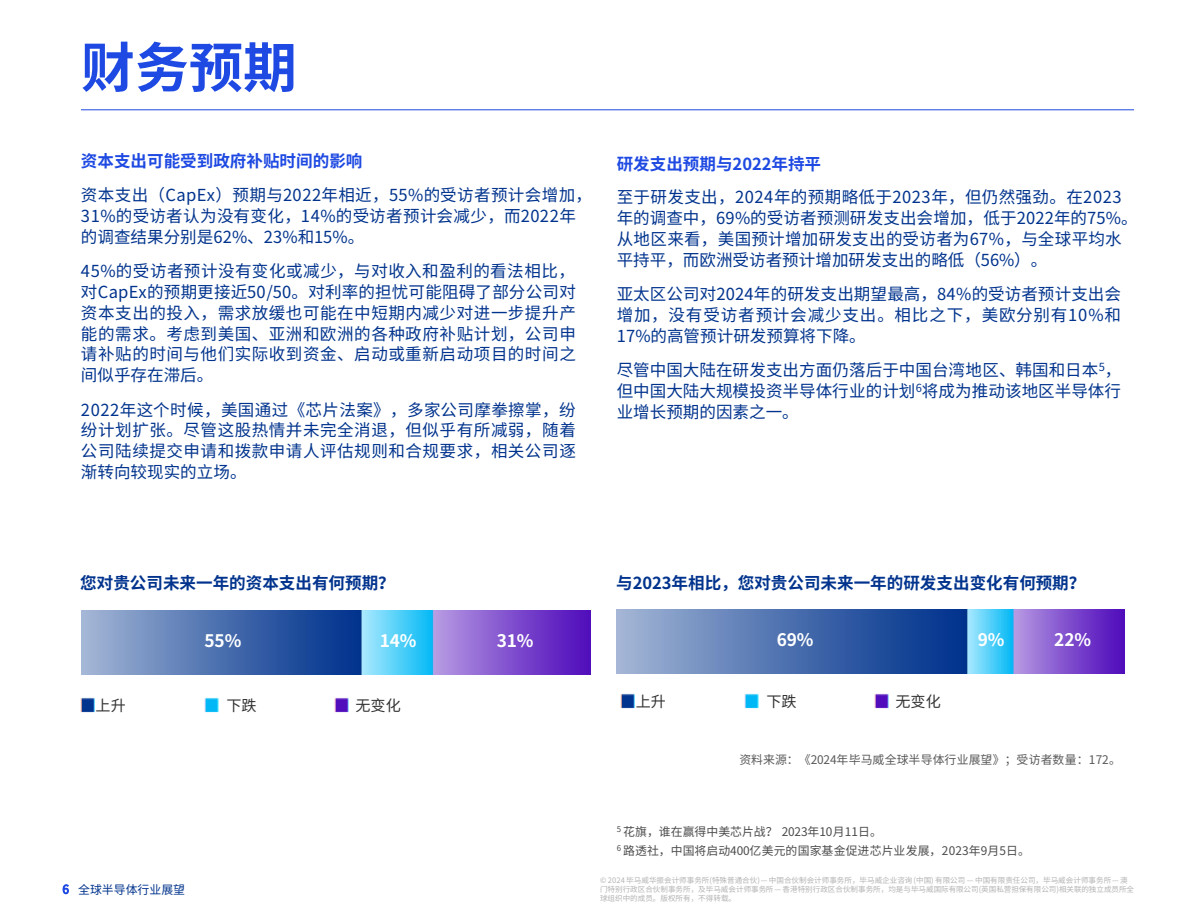
<style>
.page{position:relative;width:1188px;height:918px;background:#fff}
.page>*{position:absolute;margin:0;border:0;box-sizing:border-box;transform-origin:0 0}
.t1{font:700 54px "Noto Sans CJ Ksc";color:#1e49e2}
.t2{font:700 17.25px "Noto Sans CJ Ksc";letter-spacing:-.005em;color:#fff}
.t3{font:16.5px/20.9px "Noto Sans CJ Ksc";letter-spacing:.02em;color:#00338d;text-align:justify}
.t4{font:700 16.5px "Noto Sans CJ Ksc";color:#00338d}
.t5{font:700 16.5px "Noto Sans CJ Ksc";color:#1e49e2}
.t6{font:15.15px "Noto Sans CJ Ksc";color:#333}
.t7{font:11.85px/19px "Noto Sans CJ Ksc";color:#4c4c4c}
.t8{font:11.85px "Noto Sans CJ Ksc";color:#595959}
.t9{font:11.85px "Noto Sans CJ Ksc";color:#00338d}
.t10{font:7.5px/9px "Noto Sans CJ Ksc";color:#b3b3b3}
.s1{color:#1e49e2}
</style>
<div class="page">
<hr style="left:81px;top:109px;width:1053px;height:1px;background:#1e49e2">
<img style="left:616px;top:609px;width:509px;height:64px">
<img style="left:80px;top:697px;width:269px;height:16px">
<img style="left:81px;top:611px;width:509px;height:64px">
<img style="left:620px;top:693px;width:269px;height:16px">
<h1 class="t1" style="left:81px;top:37px;width:217px">财务预期</h1>
<p class="t5" style="left:81px;top:152px;width:283px">资本支出可能受到政府补贴时间的影响</p>
<p class="t3" style="left:81px;top:185px;width:513px;text-align:left">资本支出（CapEx）预期与2022年相近，55%的受访者预计会增加，<br>31%的受访者认为没有变化，14%的受访者预计会减少，而2022年的调查结果分别是62%、23%和15%。</p>
<p class="t3" style="left:81px;top:261px;width:497px">45%的受访者预计没有变化或减少，与对收入和盈利的看法相比，对CapEx的预期更接近50/50。对利率的担忧可能阻碍了部分公司对资本支出的投入，需求放缓也可能在中短期内减少对进一步提升产能的需求。考虑到美国、亚洲和欧洲的各种政府补贴计划，公司申请补贴的时间与他们实际收到资金、启动或重新启动项目的时间之间似乎存在滞后。</p>
<p class="t3" style="left:81px;top:399px;width:497px">2022年这个时候，美国通过《芯片法案》，多家公司摩拳擦掌，纷纷计划扩张。尽管这股热情并未完全消退，但似乎有所减弱，随着公司陆续提交申请和拨款申请人评估规则和合规要求，相关公司逐渐转向较现实的立场。</p>
<p class="t5" style="left:617px;top:155px;width:206px">研发支出预期与2022年持平</p>
<p class="t3" style="left:617px;top:187px;width:522px;text-align:left">至于研发支出，2024年的预期略低于2023年，但仍然强劲。在2023年的调查中，69%的受访者预测研发支出会增加，低于2022年的75%。从地区来看，美国预计增加研发支出的受访者为67%，与全球平均水平持平，而欧洲受访者预计增加研发支出的略低（56%）。</p>
<p class="t3" style="left:617px;top:284px;width:506px">亚太区公司对2024年的研发支出期望最高，84%的受访者预计支出会增加，没有受访者预计会减少支出。相比之下，美欧分别有10%和17%的高管预计研发预算将下降。</p>
<p class="t3" style="left:617px;top:360px;width:506px">尽管中国大陆在研发支出方面仍落后于中国台湾地区、韩国和日本<sup>5</sup>，但中国大陆大规模投资半导体行业的计划<sup>6</sup>将成为推动该地区半导体行业增长预期的因素之一。</p>
<p class="t4" style="left:80px;top:574px;width:316px">您对贵公司未来一年的资本支出有何预期？</p>
<p class="t4" style="left:616px;top:574px;width:471px">与2023年相比，您对贵公司未来一年的研发支出变化有何预期？</p>
<p class="t2" style="left:205px;top:631px;width:38px">55%</p>
<p class="t2" style="left:380px;top:631px;width:38px">14%</p>
<p class="t2" style="left:497px;top:631px;width:38px">31%</p>
<p class="t2" style="left:777px;top:630px;width:38px">69%</p>
<p class="t2" style="left:978px;top:630px;width:28px">9%</p>
<p class="t2" style="left:1054px;top:630px;width:38px">22%</p>
<p class="t6" style="left:96px;top:697px;width:32px">上升</p>
<p class="t6" style="left:226px;top:697px;width:32px">下跌</p>
<p class="t6" style="left:355px;top:697px;width:47px">无变化</p>
<p class="t6" style="left:636px;top:693px;width:32px">上升</p>
<p class="t6" style="left:767px;top:693px;width:32px">下跌</p>
<p class="t6" style="left:896px;top:693px;width:47px">无变化</p>
<p class="t8" style="left:739px;top:753px;width:383px">资料来源：《2024年毕马威全球半导体行业展望》；受访者数量：172。</p>
<p class="t7" style="left:617px;top:822px;width:415px"><sup>5</sup> 花旗，谁在赢得中美芯片战？ 2023年10月11日。<br><sup>6</sup> 路透社，中国将启动400亿美元的国家基金促进芯片业发展，2023年9月5日。</p>
<p class="t9" style="left:62px;top:883px;width:124px"><span class="s1">6</span> 全球半导体行业展望</p>
<p class="t10" style="left:600px;top:876px;width:529px">© 2024 毕马威华振会计师事务所特殊普通合伙) — 中国合伙制会计师事务所，毕马威企业咨询中国有限公司 — 中国有限责任公司，毕马威会计师事务所 澳</p>
<p class="t10" style="left:709px;top:876px;width:4px">(</p>
<p class="t10" style="left:914px;top:876px;width:4px">(</p>
<p class="t10" style="left:931px;top:876px;width:4px">)</p>
<p class="t10" style="left:1112px;top:876px;width:8px">—</p>
<p class="t10" style="left:775px;top:885px;width:8px">—</p>
<p class="t10" style="left:979px;top:885px;width:4px">(</p>
<p class="t10" style="left:1057px;top:885px;width:4px">)</p>
<p class="t10" style="left:600px;top:885px;width:535px">门特别行政区合伙制事务所，及毕马威会计师事务所 香港特别行政区合伙制事务所，均是与毕马威国际有限公司英国私营担保有限公司相关联的独立成员所全球组织中的成员。版权所有，不得转载。</p>
</div>
